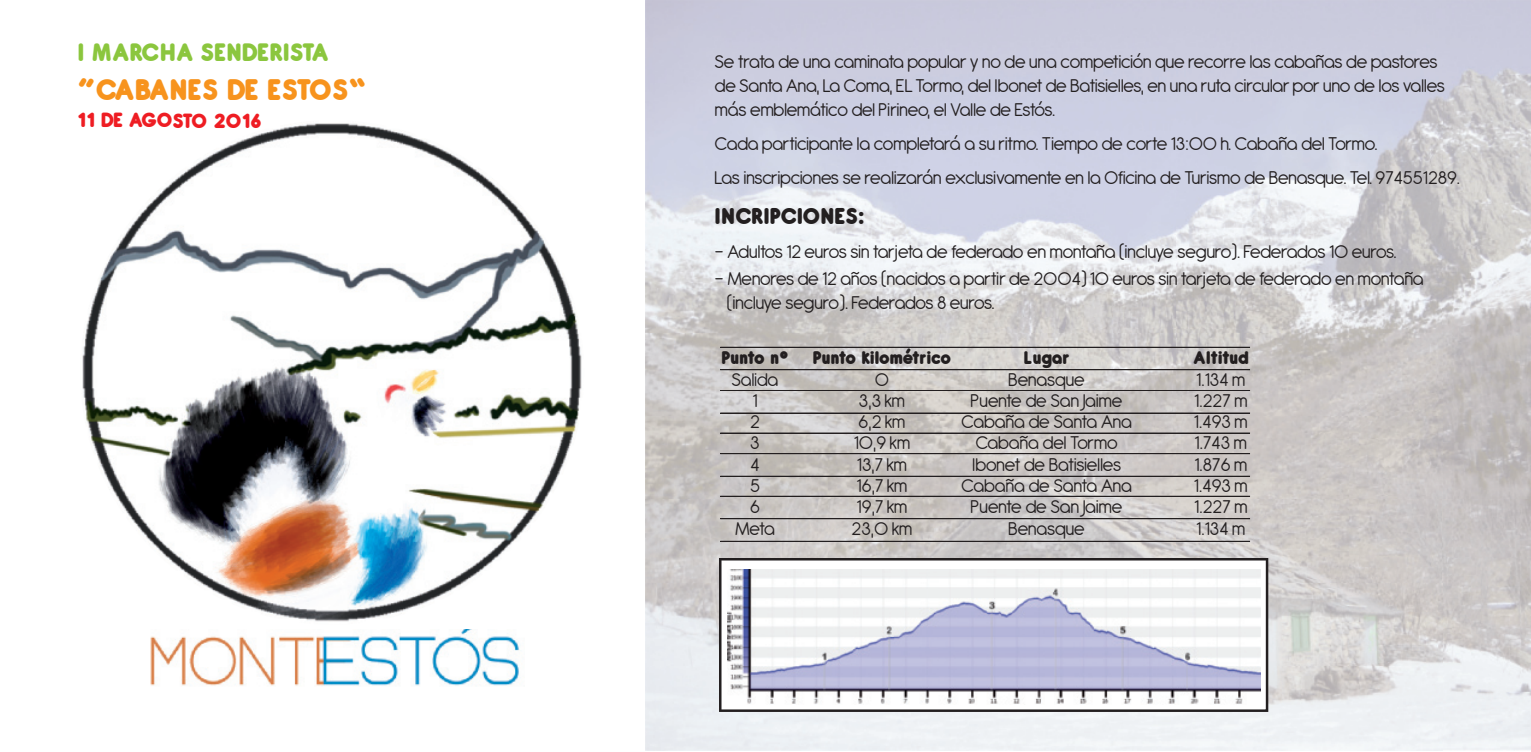
<style>
.page{position:relative;width:1531px;height:752px;background:#fff}
.page>*{position:absolute;margin:0;border:0;box-sizing:border-box;transform-origin:0 0}
.t1{font:800 32.5px "Antipasto";color:#f7931d}
.t2{font:800 27.5px "Antipasto";color:#8bc63e}
.t3{font:800 25px "Antipasto";color:#231f20}
.t4{font:800 22.5px "Antipasto";letter-spacing:-.02em;color:#ee1d23}
.t5{font:20px/24px "Antipasto";letter-spacing:-.04em;color:#231f20}
.t6{font:800 20px "Antipasto";letter-spacing:-.035em;color:#231f20}
</style>
<div class="page">
<img style="left:646px;top:0;width:885px;height:749px">
<svg style="left:719px;top:557px;width:549px;height:154px"></svg>
<img style="left:727px;top:569px;width:533px;height:135px">
<hr style="left:720px;top:369px;width:530px;height:1px;background:#231f20">
<hr style="left:720px;top:347px;width:530px;height:1px;background:#231f20">
<hr style="left:720px;top:390px;width:530px;height:1px;background:#231f20">
<hr style="left:720px;top:412px;width:530px;height:1px;background:#231f20">
<hr style="left:720px;top:432px;width:530px;height:1px;background:#231f20">
<hr style="left:720px;top:453px;width:530px;height:1px;background:#231f20">
<hr style="left:720px;top:475px;width:530px;height:1px;background:#231f20">
<hr style="left:720px;top:495px;width:530px;height:1px;background:#231f20">
<hr style="left:720px;top:518px;width:530px;height:1px;background:#231f20">
<hr style="left:720px;top:540px;width:530px;height:1px;background:#231f20">
<img style="left:80px;top:120px;width:504px;height:504px;border-radius:50%">
<img style="left:150px;top:629px;width:369px;height:57px">
<h2 class="t2" style="left:78px;top:36px;width:253px">I MARCHA SENDERISTA</h2>
<h1 class="t1" style="left:78px;top:70px;width:290px">“CABANES DE ESTOS”</h1>
<p class="t4" style="left:78px;top:107px;width:186px">11 DE AGOSTO 2016</p>
<p class="t5" style="left:715px;top:49px;width:732px">Se trata de una caminata popular y no de una competición que recorre las cabañas de pastores de Santa Ana, La Coma, EL Tormo, del Ibonet de Batisielles, en una ruta circular por uno de los valles más emblemático del Pirineo, el Valle de Estós.</p>
<p class="t5" style="left:715px;top:126px;width:747px;line-height:34px">Cada participante la completará a su ritmo. Tiempo de corte 13:00 h. Cabaña del Tormo.<br>Las inscripciones se realizarán exclusivamente en la Oficina de Turismo de Benasque. Tel. 974551289.</p>
<p class="t3" style="left:715px;top:202px;width:152px">INCRIPCIONES:</p>
<p class="t5" style="left:715px;top:239px;width:683px">- Adultos 12 euros sin tarjeta de federado en montaña (incluye seguro). Federados 10 euros.</p>
<p class="t5" style="left:727px;top:266px;width:698px;text-indent:-12px">- Menores de 12 años (nacidos a partir de 2004) 10 euros sin tarjeta de federado en montaña (incluye seguro). Federados 8 euros.</p>
<p class="t6" style="left:721px;top:346px;width:231px">Punto nº Punto kilométrico</p>
<p class="t6" style="left:1024px;top:346px;width:47px">Lugar</p>
<p class="t6" style="left:1193px;top:346px;width:57px">Altitud</p>
<p class="t5" style="left:731px;top:366px;width:48px">Salida</p>
<p class="t5" style="left:875px;top:366px;width:16px">0</p>
<p class="t5" style="left:1008px;top:366px;width:78px">Benasque</p>
<p class="t5" style="left:1196px;top:366px;width:51px">1.134 m</p>
<p class="t5" style="left:752px;top:388px;width:7px">1</p>
<p class="t5" style="left:859px;top:388px;width:48px">3,3 km</p>
<p class="t5" style="left:970px;top:388px;width:154px">Puente de San Jaime</p>
<p class="t5" style="left:1194px;top:388px;width:55px">1.227 m</p>
<p class="t5" style="left:750px;top:409px;width:11px">2</p>
<p class="t5" style="left:858px;top:409px;width:49px">6,2 km</p>
<p class="t5" style="left:961px;top:409px;width:172px">Cabaña de Santa Ana</p>
<p class="t5" style="left:1194px;top:409px;width:56px">1.493 m</p>
<p class="t5" style="left:750px;top:430px;width:11px">3</p>
<p class="t5" style="left:854px;top:430px;width:58px">10,9 km</p>
<p class="t5" style="left:975px;top:430px;width:144px">Cabaña del Tormo</p>
<p class="t5" style="left:1194px;top:430px;width:54px">1.743 m</p>
<p class="t5" style="left:750px;top:451px;width:11px">4</p>
<p class="t5" style="left:857px;top:451px;width:52px">13,7 km</p>
<p class="t5" style="left:972px;top:451px;width:151px">Ibonet de Batisielles</p>
<p class="t5" style="left:1194px;top:451px;width:55px">1.876 m</p>
<p class="t5" style="left:750px;top:473px;width:11px">5</p>
<p class="t5" style="left:856px;top:473px;width:52px">16,7 km</p>
<p class="t5" style="left:961px;top:473px;width:172px">Cabaña de Santa Ana</p>
<p class="t5" style="left:1194px;top:473px;width:56px">1.493 m</p>
<p class="t5" style="left:750px;top:494px;width:11px">6</p>
<p class="t5" style="left:856px;top:494px;width:52px">19,7 km</p>
<p class="t5" style="left:970px;top:494px;width:154px">Puente de San Jaime</p>
<p class="t5" style="left:1194px;top:494px;width:55px">1.227 m</p>
<p class="t5" style="left:735px;top:515px;width:42px">Meta</p>
<p class="t5" style="left:851px;top:515px;width:63px">23,0 km</p>
<p class="t5" style="left:1008px;top:515px;width:78px">Benasque</p>
<p class="t5" style="left:1196px;top:515px;width:51px">1.134 m</p>
</div>
